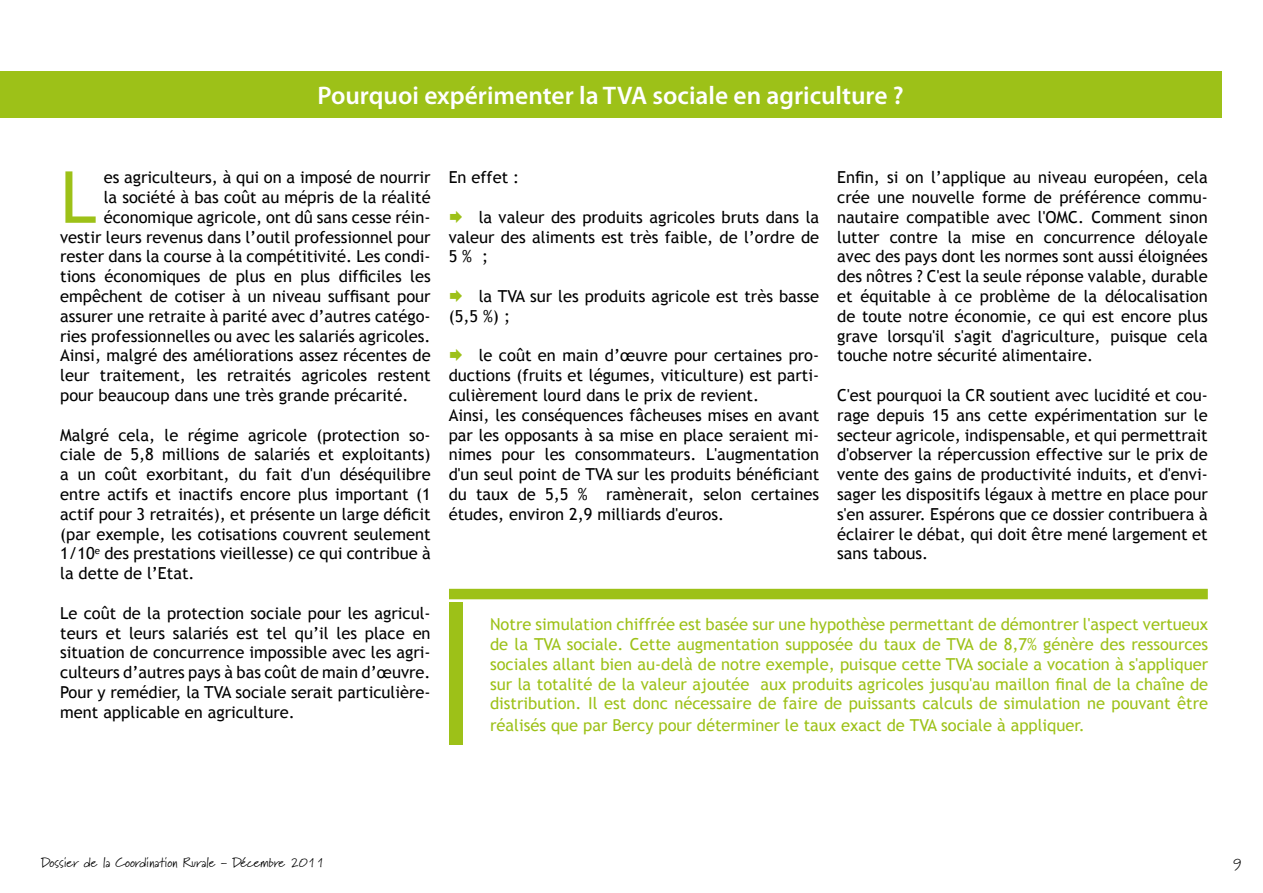
<style>
.page{position:relative;width:1263px;height:893px;background:#fff}
.page>*{position:absolute;margin:0;border:0;box-sizing:border-box;transform-origin:0 0}
.t1{font:71.85px "Trebuchet MS";color:#9dc118}
.t2{font:600 25.5px "Myriad Pro";color:#fff}
.t3{font:16.5px/19.8px "Trebuchet MS";color:#000;text-align:justify}
.t4{font:16.5px/19.8px "Trebuchet MS";color:#9dc118;text-align:justify}
.t5{font:13.5px "Marydale";color:#000}
</style>
<div class="page">
<div style="left:0;top:71px;width:1221px;height:47px;background:#9dc118"></div>
<div style="left:449px;top:602px;width:13px;height:143px;background:#9dc118"></div>
<div style="left:449px;top:589px;width:759px;height:10px;background:#9dc118"></div>
<h2 class="t2" style="left:317px;top:79px;width:588px">Pourquoi expérimenter la TVA sociale en agriculture ?</h2>
<h1 class="t1" style="left:60px;top:155px;width:38px">L</h1>
<p class="t3" style="left:104px;top:168px;width:328px">es agriculteurs, à qui on a imposé de nourrir</p>
<p class="t3" style="left:104px;top:187px;width:328px">la société à bas coût au mépris de la réalité</p>
<p class="t3" style="left:104px;top:207px;width:328px">économique agricole, ont dû sans cesse réin-</p>
<p class="t3" style="left:60px;top:227px;width:372px">vestir leurs revenus dans l’outil professionnel pour</p>
<p class="t3" style="left:60px;top:247px;width:372px">rester dans la course à la compétitivité. Les condi-</p>
<p class="t3" style="left:60px;top:267px;width:372px">tions économiques de plus en plus difficiles les</p>
<p class="t3" style="left:60px;top:286px;width:372px">empêchent de cotiser à un niveau suffisant pour</p>
<p class="t3" style="left:60px;top:306px;width:372px">assurer une retraite à parité avec d’autres catégo-</p>
<p class="t3" style="left:60px;top:326px;width:372px">ries professionnelles ou avec les salariés agricoles.</p>
<p class="t3" style="left:60px;top:346px;width:372px">Ainsi, malgré des améliorations assez récentes de</p>
<p class="t3" style="left:60px;top:366px;width:372px">leur traitement, les retraités agricoles restent</p>
<p class="t3" style="left:60px;top:385px;width:350px">pour beaucoup dans une très grande précarité.</p>
<p class="t3" style="left:60px;top:425px;width:372px">Malgré cela, le régime agricole (protection so&shy;ciale de 5,8 millions de salariés et exploitants) a un coût exorbitant, du fait d'un déséquilibre entre actifs et inactifs encore plus important (1 actif pour 3 retraités), et présente un large déficit (par exemple, les cotisations couvrent seulement 1/10<sup>e</sup> des prestations vieillesse) ce qui contribue à la dette de l’Etat.</p>
<p class="t3" style="left:60px;top:603px;width:372px">Le coût de la protection sociale pour les agricul&shy;teurs et leurs salariés est tel qu’il les place en situation de concurrence impossible avec les agri&shy;culteurs d’autres pays à bas coût de main d’œuvre.<br>Pour y remédier, la TVA sociale serait particulière&shy;ment applicable en agriculture.</p>
<p class="t3" style="left:449px;top:168px;width:72px">En effet :</p>
<p class="t3" style="left:449px;top:207px;width:372px;text-indent:30px">la valeur des produits agricoles bruts dans la valeur des aliments est très faible, de l’ordre de 5 % ;</p>
<p class="t3" style="left:449px;top:286px;width:372px;text-indent:30px">la TVA sur les produits agricole est très basse (5,5 %) ;</p>
<p class="t3" style="left:449px;top:346px;width:372px;text-align:left;text-indent:30px">le coût en main d’œuvre pour certaines pro&shy;ductions (fruits et légumes, viticulture) est parti&shy;culièrement lourd dans le prix de revient.<br>Ainsi, les conséquences fâcheuses mises en avant par les opposants à sa mise en place seraient mi&shy;nimes pour les consommateurs. L'augmentation d'un seul point de TVA sur les produits bénéficiant du taux de 5,5 % ramènerait, selon certaines études, environ 2,9 milliards d'euros.</p>
<p class="t3" style="left:837px;top:168px;width:372px">Enfin, si on l’applique au niveau européen, cela crée une nouvelle forme de préférence commu&shy;nautaire compatible avec l'OMC. Comment sinon lutter contre la mise en concurrence déloyale avec des pays dont les normes sont aussi éloignées des nôtres ? C'est la seule réponse valable, durable et équitable à ce problème de la délocalisation de toute notre économie, ce qui est encore plus grave lorsqu'il s'agit d'agriculture, puisque cela touche notre sécurité alimentaire.</p>
<p class="t3" style="left:837px;top:385px;width:372px">C'est pourquoi la CR soutient avec lucidité et cou&shy;rage depuis 15 ans cette expérimentation sur le secteur agricole, indispensable, et qui permettrait d'observer la répercussion effective sur le prix de vente des gains de productivité induits, et d'envi&shy;sager les dispositifs légaux à mettre en place pour s'en assurer. Espérons que ce dossier contribuera à éclairer le débat, qui doit être mené largement et sans tabous.</p>
<p class="t4" style="left:490px;top:615px;width:720px">Notre simulation chiffrée est basée sur une hypothèse permettant de démontrer l'aspect vertueux de la TVA sociale. Cette augmentation supposée du taux de TVA de 8,7% génère des ressources sociales allant bien au-delà de notre exemple, puisque cette TVA sociale a vocation à s'appliquer sur la totalité de la valeur ajoutée aux produits agricoles jusqu'au maillon final de la chaîne de distribution. Il est donc nécessaire de faire de puissants calculs de simulation ne pouvant être</p>
<p class="t4" style="left:490px;top:715px;width:596px">réalisés que par Bercy pour déterminer le taux exact de TVA sociale à appliquer.</p>
<p class="t5" style="left:41px;top:855px;width:285px">Dossier de la Coordination Rurale - Décembre 2011</p>
<p class="t5" style="left:1233px;top:855px;width:10px">9</p>
</div>
